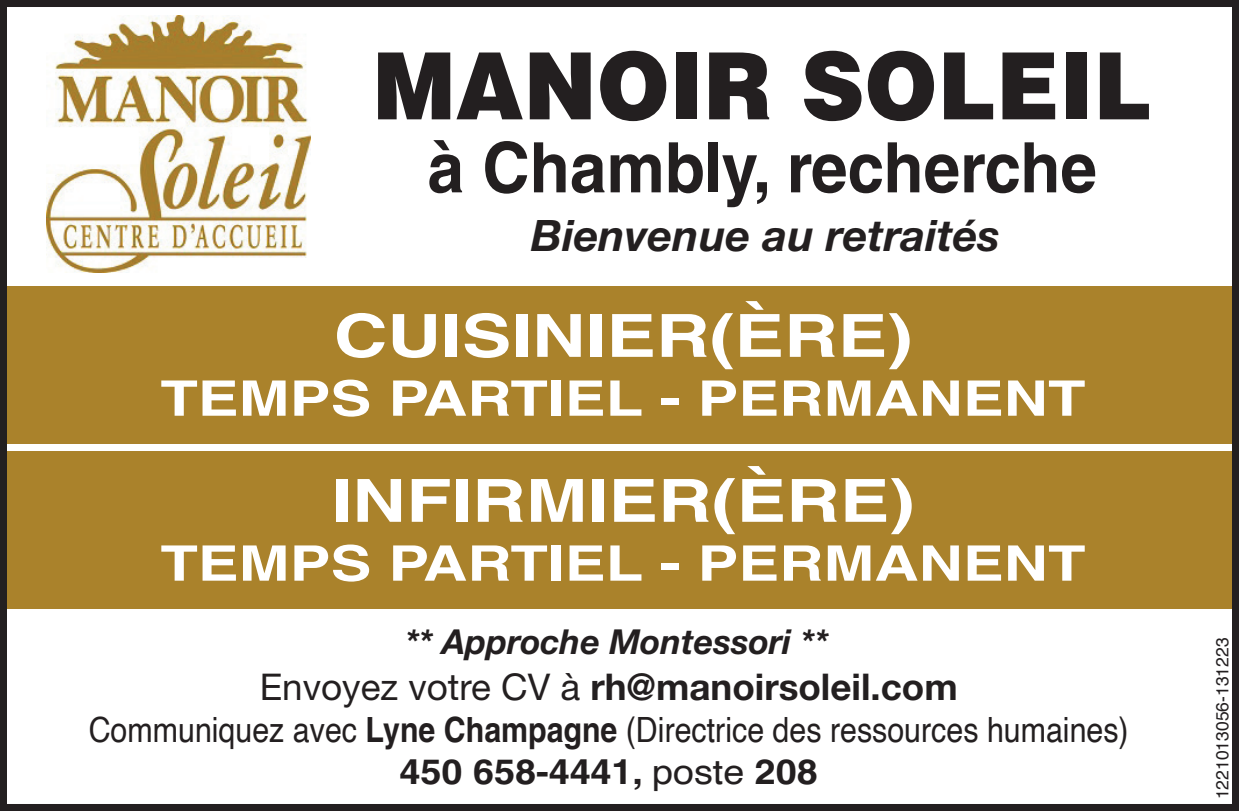
<style>
.page{position:relative;width:1239px;height:811px;background:#fff}
.page>*{position:absolute;margin:0;border:0;box-sizing:border-box;transform-origin:0 0}
.t1{font:900 92.75px "Helvetica LT Std";color:#231f20;scale:.95 1}
.t2{font:700 69.65px "Helvetica LT Std";color:#231f20;scale:.95 1}
.t3{font:700 59.5px "Helvetica LT Std";color:#fff;scale:1.25 1}
.t4{font:700 49px "Helvetica LT Std";color:#fff;scale:1.25 1}
.t5{font:italic 700 43.4px "Helvetica Neue LT Std";color:#231f20}
.t6{font:700 36.75px "Helvetica Neue LT Std";color:#231f20}
.t7{font:34.65px "Helvetica";color:#231f20;scale:.87 1}
.t8{font:700 34.65px "Helvetica LT Std";color:#231f20;scale:1.09 1}
.t9{font:italic 700 34.3px "Helvetica Neue LT Std";color:#231f20}
.t10{font:17.5px "Helvetica";color:#231f20}
.s1{font-weight:400}
.s2{font-family:"Helvetica LT Std";font-weight:700}
.s3{font-family:"Helvetica";font-weight:400}
</style>
<div class="page">
<img style="left:46px;top:16px;width:265px;height:256px">
<div style="left:7px;top:286px;width:1232px;height:157px;background:#aa822b"></div>
<div style="left:7px;top:450px;width:1232px;height:158px;background:#aa822b"></div>
<div style="left:0;top:0;width:1239px;height:810px;border:7px solid #231f20"></div>
<h1 class="t1" style="left:373px;top:25px;width:821px">MANOIR SOLEIL</h1>
<h2 class="t2" style="left:427px;top:125px;width:706px">à Chambly, recherche</h2>
<p class="t5" style="left:531px;top:209px;width:470px">Bienvenue au retraités</p>
<h3 class="t3" style="left:334px;top:299px;width:464px">CUISINIER(ÈRE)</h3>
<h3 class="t4" style="left:160px;top:368px;width:742px">TEMPS PARTIEL - PERMANENT</h3>
<h3 class="t3" style="left:332px;top:464px;width:468px">INFIRMIER(ÈRE)</h3>
<h3 class="t4" style="left:160px;top:533px;width:742px">TEMPS PARTIEL - PERMANENT</h3>
<p class="t9" style="left:405px;top:620px;width:425px">** Approche Montessori **</p>
<p class="t6" style="left:260px;top:663px;width:700px"><span class="s1">Envoyez votre CV à</span> rh@manoirsoleil.com</p>
<p class="t7" style="left:89px;top:702px;width:1197px">Communiquez avec <span class="s2">Lyne Champagne</span> (Directrice des ressources humaines)</p>
<p class="t8" style="left:400px;top:749px;width:385px">450 658-4441, <span class="s3">poste</span> 208</p>
<p class="t10" style="left:1209px;top:798px;width:163px;rotate:-90deg">1221013056-131223</p>
</div>
